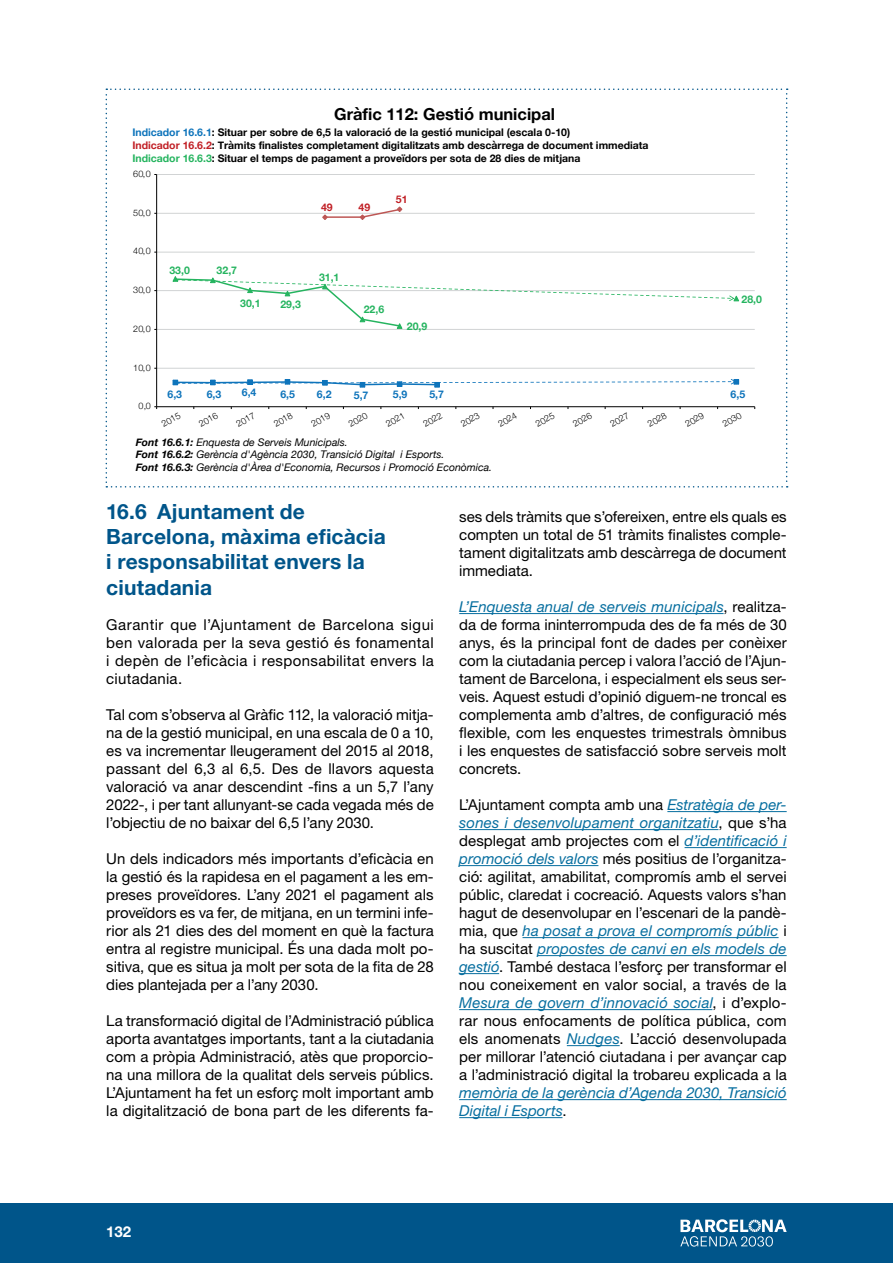
<style>
.page{position:relative;width:893px;height:1263px;background:#fff}
.page>*{position:absolute;margin:0;border:0;box-sizing:border-box;transform-origin:0 0}
.t1{font:700 21px/25.2px "Helvetica Neue LT Std";letter-spacing:.005em;color:#00558a}
.t2{font:700 16.5px "Helvetica Neue";color:#000}
.t3{font:15px/18px "Helvetica Neue LT Std";color:#000;text-align:justify}
.t4{font:italic 15px/18px "Helvetica Neue LT Std";color:#066e9f}
.t5{font:700 15px "Helvetica Neue LT Std";color:#fff}
.t6{font:700 10.5px/12.6px "Helvetica Neue";color:#000}
.t7{font:italic 10.5px/12.6px "Helvetica Neue";color:#000}
.t8{font:700 10.5px "Helvetica Neue";color:#25b45f}
.t9{font:700 10.5px "Helvetica Neue";color:#0e74bb}
.t10{font:700 10.5px "Helvetica Neue";color:#c12026}
.t11{font:300 9px "Helvetica Neue";letter-spacing:.045em;color:#000}
.s1{color:#0e74bb}
.s2{color:#c12026}
.s3{color:#25b45f}
.s4{font-weight:700}
.s5{font-style:italic;color:#066e9f}
.s6{font-style:normal;color:#000}
</style>
<div class="page">
<div style="left:0;top:1203px;width:893px;height:60px;background:#00558a"></div>
<svg style="left:680px;top:1219px;width:107px;height:27px"></svg>
<svg style="left:106px;top:89px;width:682px;height:399px"></svg>
<hr style="left:459px;top:613px;width:265px;height:1px;background:#066e9f">
<hr style="left:667px;top:811px;width:120px;height:1px;background:#066e9f">
<hr style="left:459px;top:829px;width:259px;height:1px;background:#066e9f">
<hr style="left:685px;top:847px;width:102px;height:1px;background:#066e9f">
<hr style="left:459px;top:865px;width:139px;height:1px;background:#066e9f">
<hr style="left:522px;top:937px;width:257px;height:1px;background:#066e9f">
<hr style="left:537px;top:955px;width:250px;height:1px;background:#066e9f">
<hr style="left:459px;top:973px;width:40px;height:1px;background:#066e9f">
<hr style="left:459px;top:1009px;width:253px;height:1px;background:#066e9f">
<hr style="left:567px;top:1045px;width:53px;height:1px;background:#066e9f">
<hr style="left:459px;top:1099px;width:328px;height:1px;background:#066e9f">
<hr style="left:459px;top:1117px;width:103px;height:1px;background:#066e9f">
<p class="t2" style="left:334px;top:101px;width:222px">Gràfic 112: Gestió municipal</p>
<p class="t6" style="left:132px;top:127px;width:518px"><span class="s1">Indicador 16.6.1</span>: Situar per sobre de 6,5 la valoració de la gestió municipal (escala 0-10)<br><span class="s2">Indicador 16.6.2</span>: Tràmits finalistes completament digitalitzats amb descàrrega de document immediata<br><span class="s3">Indicador 16.6.3</span>: Situar el temps de pagament a proveïdors per sota de 28 dies de mitjana</p>
<p class="t11" style="left:133px;top:167px;width:19px">60,0</p>
<p class="t11" style="left:133px;top:205px;width:19px">50,0</p>
<p class="t11" style="left:133px;top:244px;width:19px">40,0</p>
<p class="t11" style="left:133px;top:283px;width:19px">30,0</p>
<p class="t11" style="left:133px;top:321px;width:19px">20,0</p>
<p class="t10" style="left:321px;top:199px;width:13px">49</p>
<p class="t10" style="left:359px;top:199px;width:13px">49</p>
<p class="t10" style="left:396px;top:191px;width:13px">51</p>
<p class="t8" style="left:169px;top:262px;width:22px">33,0</p>
<p class="t8" style="left:217px;top:262px;width:22px">32,7</p>
<p class="t8" style="left:240px;top:295px;width:22px">30,1</p>
<p class="t8" style="left:280px;top:296px;width:22px">29,3</p>
<p class="t8" style="left:319px;top:269px;width:22px">31,1</p>
<p class="t8" style="left:364px;top:301px;width:22px">22,6</p>
<p class="t8" style="left:407px;top:318px;width:22px">20,9</p>
<p class="t8" style="left:742px;top:291px;width:22px">28,0</p>
<p class="t11" style="left:133px;top:360px;width:19px">10,0</p>
<p class="t11" style="left:139px;top:399px;width:14px">0,0</p>
<p class="t9" style="left:168px;top:386px;width:16px">6,3</p>
<p class="t9" style="left:207px;top:386px;width:16px">6,3</p>
<p class="t9" style="left:242px;top:384px;width:16px">6,4</p>
<p class="t9" style="left:280px;top:386px;width:16px">6,5</p>
<p class="t9" style="left:317px;top:386px;width:16px">6,2</p>
<p class="t9" style="left:354px;top:387px;width:16px">5,7</p>
<p class="t9" style="left:393px;top:386px;width:16px">5,9</p>
<p class="t9" style="left:429px;top:386px;width:16px">5,7</p>
<p class="t9" style="left:731px;top:386px;width:16px">6,5</p>
<p class="t11" style="left:159px;top:418px;width:22px;rotate:-30deg">2015</p>
<p class="t11" style="left:196px;top:418px;width:22px;rotate:-30deg">2016</p>
<p class="t11" style="left:233px;top:418px;width:22px;rotate:-30deg">2017</p>
<p class="t11" style="left:271px;top:418px;width:22px;rotate:-30deg">2018</p>
<p class="t11" style="left:308px;top:418px;width:22px;rotate:-30deg">2019</p>
<p class="t11" style="left:346px;top:418px;width:22px;rotate:-30deg">2020</p>
<p class="t11" style="left:383px;top:418px;width:22px;rotate:-30deg">2021</p>
<p class="t11" style="left:420px;top:418px;width:22px;rotate:-30deg">2022</p>
<p class="t11" style="left:458px;top:418px;width:22px;rotate:-30deg">2023</p>
<p class="t11" style="left:495px;top:418px;width:22px;rotate:-30deg">2024</p>
<p class="t11" style="left:533px;top:418px;width:22px;rotate:-30deg">2025</p>
<p class="t11" style="left:570px;top:418px;width:22px;rotate:-30deg">2026</p>
<p class="t11" style="left:607px;top:418px;width:22px;rotate:-30deg">2027</p>
<p class="t11" style="left:645px;top:418px;width:22px;rotate:-30deg">2028</p>
<p class="t11" style="left:682px;top:418px;width:22px;rotate:-30deg">2029</p>
<p class="t11" style="left:719px;top:418px;width:22px;rotate:-30deg">2030</p>
<p class="t7" style="left:136px;top:436px;width:358px"><span class="s4">Font 16.6.1:</span> Enquesta de Serveis Municipals.<br><span class="s4">Font 16.6.2:</span> Gerència d'Agència 2030, Transició Digital i Esports.<br><span class="s4">Font 16.6.3:</span> Gerència d'Àrea d'Economia, Recursos i Promoció Econòmica.</p>
<p class="t3" style="left:459px;top:507px;width:329px">ses dels tràmits que s’ofereixen, entre els quals es compten un total de 51 tràmits finalistes comple&shy;tament digitalitzats amb descàrrega de document immediata.</p>
<p class="t3" style="left:459px;top:597px;width:329px"><span class="s5">L’Enquesta anual de serveis municipals</span>, realitza&shy;da de forma ininterrompuda des de fa més de 30 anys, és la principal font de dades per conèixer com la ciutadania percep i valora l’acció de l’Ajun&shy;tament de Barcelona, i especialment els seus ser&shy;veis. Aquest estudi d’opinió diguem-ne troncal es complementa amb d’altres, de configuració més flexible, com les enquestes trimestrals òmnibus i les enquestes de satisfacció sobre serveis molt concrets.</p>
<p class="t3" style="left:459px;top:795px;width:329px">L’Ajuntament compta amb una <span class="s5">Estratègia de per&shy;sones i desenvolupament organitzatiu</span>, que s’ha desplegat amb projectes com el <span class="s5">d’identificació i promoció dels valors</span> més positius de l’organitza&shy;ció: agilitat, amabilitat, compromís amb el servei públic, claredat i cocreació. Aquests valors s’han hagut de desenvolupar en l’escenari de la pandè&shy;mia, que <span class="s5">ha posat a prova el compromís públic</span> i ha suscitat <span class="s5">propostes de canvi en els models de gestió</span>. També destaca l’esforç per transformar el nou coneixement en valor social, a través de la <span class="s5">Mesura de govern d’innovació social</span>, i d’explo&shy;rar nous enfocaments de política pública, com els anomenats <span class="s5">Nudges</span>. L’acció desenvolupada per millorar l’atenció ciutadana i per avançar cap a l’administració digital la trobareu explicada a la</p>
<p class="t4" style="left:459px;top:1083px;width:329px">memòria de la gerència d’Agenda 2030, Transició<br>Digital i Esports<span class="s6">.</span></p>
<h1 class="t1" style="left:106px;top:498px;width:281px">16.6 Ajuntament de<br>Barcelona, màxima eficàcia i responsabilitat envers la ciutadania</h1>
<p class="t3" style="left:106px;top:615px;width:329px">Garantir que l’Ajuntament de Barcelona sigui ben valorada per la seva gestió és fonamental i depèn de l’eficàcia i responsabilitat envers la ciutadania.</p>
<p class="t3" style="left:106px;top:705px;width:329px">Tal com s’observa al Gràfic 112, la valoració mitja&shy;na de la gestió municipal, en una escala de 0 a 10, es va incrementar lleugerament del 2015 al 2018, passant del 6,3 al 6,5. Des de llavors aquesta valoració va anar descendint -fins a un 5,7 l’any 2022-, i per tant allunyant-se cada vegada més de l’objectiu de no baixar del 6,5 l’any 2030.</p>
<p class="t3" style="left:106px;top:849px;width:329px">Un dels indicadors més importants d’eficàcia en la gestió és la rapidesa en el pagament a les em&shy;preses proveïdores. L’any 2021 el pagament als proveïdors es va fer, de mitjana, en un termini infe&shy;rior als 21 dies des del moment en què la factura entra al registre municipal. És una dada molt po&shy;sitiva, que es situa ja molt per sota de la fita de 28 dies plantejada per a l’any 2030.</p>
<p class="t3" style="left:106px;top:1011px;width:329px">La transformació digital de l’Administració pública aporta avantatges importants, tant a la ciutadania com a pròpia Administració, atès que proporcio&shy;na una millora de la qualitat dels serveis públics.<br>L’Ajuntament ha fet un esforç molt important amb la digitalització de bona part de les diferents fa-</p>
<p class="t5" style="left:106px;top:1222px;width:27px">132</p>
</div>
